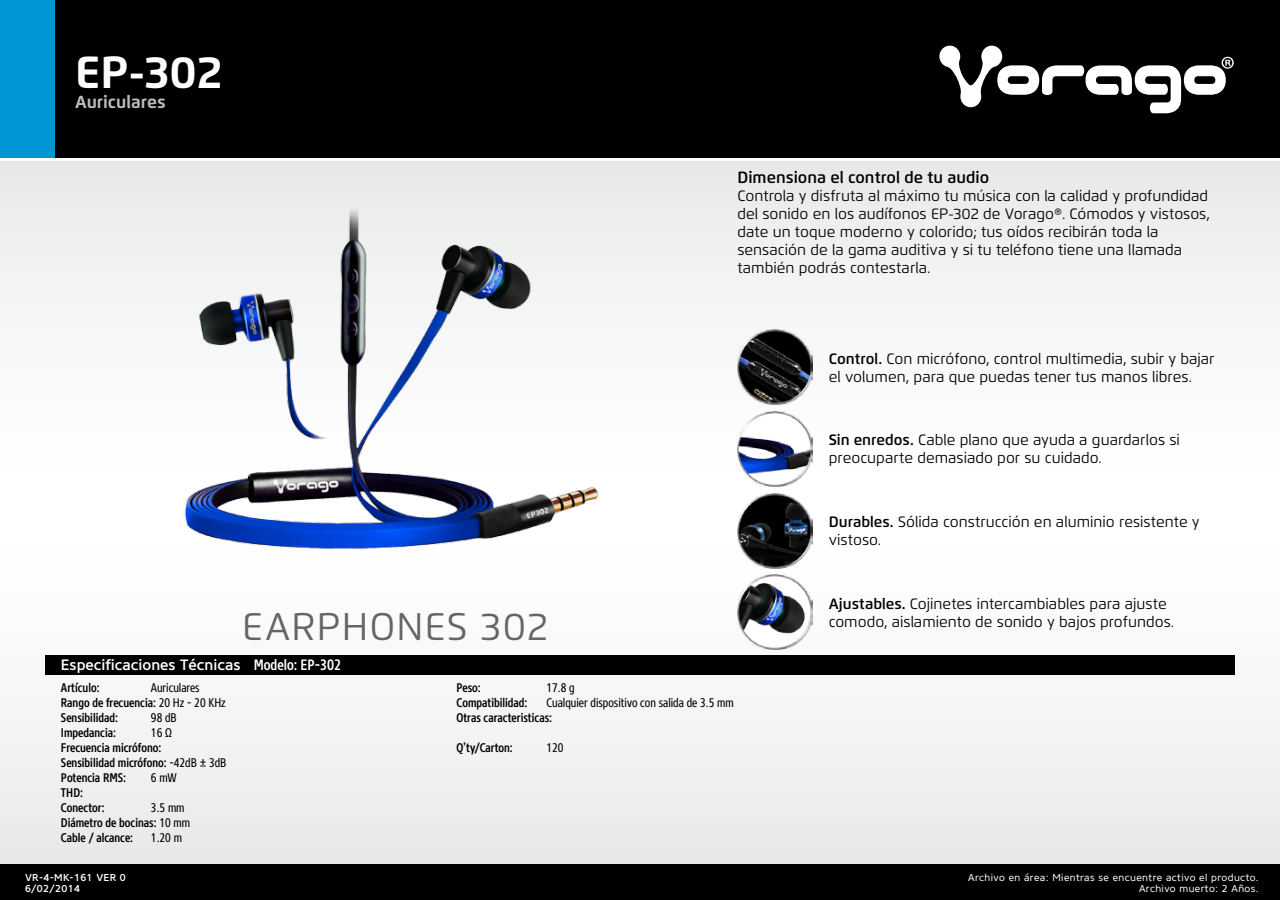
<style>
.page{position:relative;width:1280px;height:900px;background:#fff}
.page>*{position:absolute;margin:0;border:0;box-sizing:border-box;transform-origin:0 0}
.t1{font:700 45px "Flexo";color:#fff}
.t2{font:38.5px "Flexo";letter-spacing:.03em;color:#646569}
.t3{font:700 17.5px "Flexo";color:#bcbec0}
.t4{font:600 16.25px "Flexo";color:#000}
.t5{font:15px/18px "Flexo";color:#000}
.t6{font:500 15px "Core Sans N55";color:#fff}
.t7{font:500 15px "Core Sans N57 Cn";color:#fff}
.t8{font:500 12.5px/15px "Core Sans N57 Cn";color:#000}
.t9{font:12.5px "Core Sans N47 Cn";color:#000}
.t10{font:10px/11.2px "Core Sans N45";letter-spacing:.04em;color:#fff;text-align:right}
.t11{font:500 10px/11.2px "Core Sans N55";letter-spacing:.04em;color:#fff}
.s1{font-weight:600}
.s2{font-family:"Core Sans N47 Cn";font-weight:400}
</style>
<div class="page">
<div style="left:0;top:0;width:1280px;height:158px;background:#000"></div>
<div style="left:0;top:864px;width:1280px;height:36px;background:#000"></div>
<div style="left:0;top:161px;width:1280px;height:703px;background:linear-gradient(to right,#f2f3f3,#f5f6f6)"></div>
<svg style="left:939px;top:46px;width:295px;height:67px"></svg>
<div style="left:0;top:0;width:54px;height:158px;background:#0096d6"></div>
<div style="left:45px;top:655px;width:1190px;height:20px;background:#000"></div>
<img style="left:738px;top:575px;width:74px;height:75px">
<img style="left:738px;top:330px;width:74px;height:75px">
<img style="left:738px;top:411px;width:74px;height:75px">
<img style="left:738px;top:493px;width:74px;height:75px">
<img style="left:130px;top:165px;width:530px;height:435px">
<h1 class="t1" style="left:75px;top:45px;width:149px">EP-302</h1>
<p class="t3" style="left:75px;top:91px;width:92px">Auriculares</p>
<h2 class="t2" style="left:242px;top:603px;width:307px">EARPHONES 302</h2>
<p class="t7" style="left:254px;top:655px;width:89px">Modelo: EP-302</p>
<p class="t6" style="left:61px;top:655px;width:181px">Especificaciones Técnicas</p>
<p class="t4" style="left:738px;top:167px;width:253px">Dimensiona el control de tu audio</p>
<p class="t5" style="left:738px;top:187px;width:474px">Controla y disfruta al máximo tu música con la calidad y profundidad del sonido en los audífonos EP-302 de Vorago®. Cómodos y vistosos, date un toque moderno y colorido; tus oídos recibirán toda la sensación de la gama auditiva y si tu teléfono tiene una llamada también podrás contestarla.</p>
<p class="t5" style="left:829px;top:350px;width:387px"><span class="s1">Control.</span> Con micrófono, control multimedia, subir y bajar el volumen, para que puedas tener tus manos libres.</p>
<p class="t5" style="left:829px;top:431px;width:353px"><span class="s1">Sin enredos.</span> Cable plano que ayuda a guardarlos si preocuparte demasiado por su cuidado.</p>
<p class="t5" style="left:829px;top:513px;width:372px"><span class="s1">Durables.</span> Sólida construcción en aluminio resistente y vistoso.</p>
<p class="t5" style="left:829px;top:595px;width:347px"><span class="s1">Ajustables.</span> Cojinetes intercambiables para ajuste comodo, aislamiento de sonido y bajos profundos.</p>
<p class="t8" style="left:61px;top:680px;width:40px">Artículo:</p>
<p class="t9" style="left:151px;top:679px;width:50px">Auriculares</p>
<p class="t8" style="left:61px;top:695px;width:166px">Rango de frecuencia: <span class="s2">20 Hz - 20 KHz<br></span>Sensibilidad:</p>
<p class="t9" style="left:151px;top:709px;width:27px">98 dB</p>
<p class="t8" style="left:61px;top:725px;width:57px">Impedancia:</p>
<p class="t9" style="left:151px;top:724px;width:22px">16 Ω</p>
<p class="t8" style="left:61px;top:740px;width:167px">Frecuencia micrófono:<br>Sensibilidad micrófono: <span class="s2">-42dB ± 3dB<br></span>Potencia RMS:</p>
<p class="t9" style="left:151px;top:769px;width:27px">6 mW</p>
<p class="t8" style="left:61px;top:785px;width:45px">THD:<br>Conector:</p>
<p class="t9" style="left:151px;top:799px;width:35px">3.5 mm</p>
<p class="t8" style="left:61px;top:815px;width:131px">Diámetro de bocinas: <span class="s2">10 mm<br></span>Cable / alcance:</p>
<p class="t9" style="left:151px;top:829px;width:33px">1.20 m</p>
<p class="t11" style="left:25px;top:871px;width:102px">VR-4-MK-161 VER 0<br>6/02/2014</p>
<p class="t8" style="left:456px;top:680px;width:26px">Peso:</p>
<p class="t9" style="left:546px;top:679px;width:30px">17.8 g</p>
<p class="t8" style="left:456px;top:695px;width:73px">Compatibilidad:</p>
<p class="t9" style="left:546px;top:694px;width:189px">Cualquier dispositivo con salida de 3.5 mm</p>
<p class="t8" style="left:456px;top:710px;width:97px">Otras caracteristicas:</p>
<p class="t8" style="left:456px;top:740px;width:58px">Q’ty/Carton:</p>
<p class="t9" style="left:546px;top:739px;width:19px">120</p>
<p class="t10" style="left:968px;top:871px;width:292px">Archivo en área: Mientras se encuentre activo el producto.<br>Archivo muerto: 2 Años.</p>
</div>
